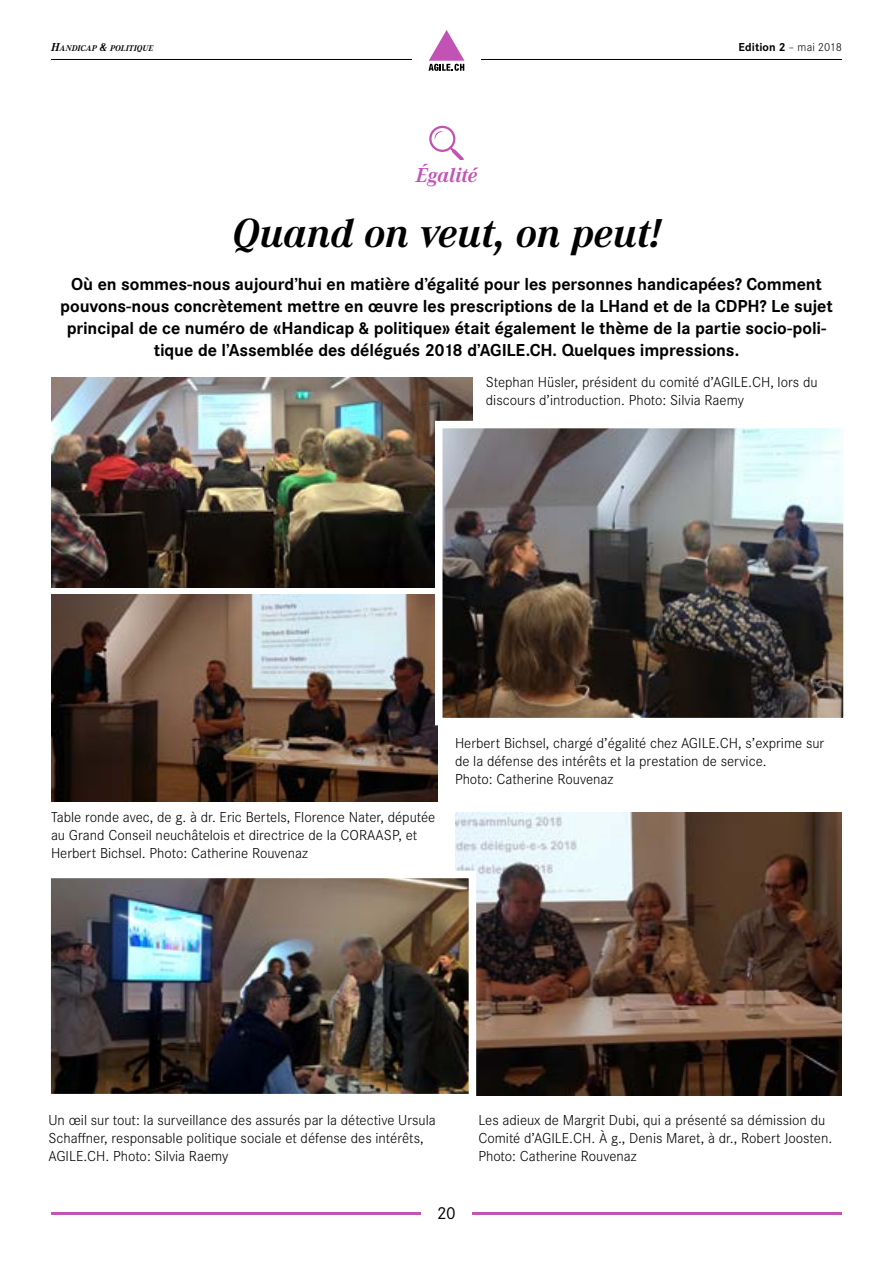
<style>
.page{position:relative;width:893px;height:1263px;background:#fff}
.page>*{position:absolute;margin:0;border:0;box-sizing:border-box;transform-origin:0 0}
.t1{font:italic 700 42px "Corporate A";letter-spacing:-.01em;color:#000}
.t2{font:italic 700 21px "Corporate A";letter-spacing:-.01em;color:#c253b4}
.t3{font:700 18px/21.8px "Corporate S";letter-spacing:-.005em;color:#000;text-align:center}
.t4{font:18px "Corporate S";color:#000}
.t5{font:300 15px/18px "Corporate S";color:#000}
.t6{font:700 12px "Corporate S";letter-spacing:.005em;color:#000}
.t7{font:italic 700 8.7px "Corporate A";letter-spacing:.015em;color:#000}
.s1{font-size:12px}
.s2{font-weight:300}
</style>
<div class="page">
<hr style="left:51px;top:1212px;width:370px;height:3px;background:#c253b4">
<hr style="left:472px;top:1212px;width:370px;height:3px;background:#c253b4">
<hr style="left:51px;top:59px;width:791px;height:1px;background:#000">
<div style="left:412px;top:30px;width:68px;height:42px;background:#fff"></div>
<svg style="left:428px;top:30px;width:36px;height:41px"></svg>
<svg style="left:429px;top:126px;width:35px;height:34px"></svg>
<img style="left:455px;top:812px;width:387px;height:283px">
<img style="left:51px;top:595px;width:387px;height:206px">
<img style="left:52px;top:880px;width:415px;height:212px">
<div style="left:43px;top:871px;width:433px;height:230px;border:8px solid #fff"></div>
<img style="left:51px;top:377px;width:421px;height:210px">
<img style="left:444px;top:430px;width:398px;height:286px">
<div style="left:435px;top:421px;width:416px;height:304px;border:8px solid #fff"></div>
<p class="t7" style="left:51px;top:42px;width:104px"><span class="s1">H</span>ANDICAP <span class="s1">&amp;</span> POLITIQUE</p>
<p class="t6" style="left:739px;top:39px;width:105px">Edition 2 <span class="s2">– mai 2018</span></p>
<h2 class="t2" style="left:416px;top:161px;width:63px">Égalité</h2>
<h1 class="t1" style="left:232px;top:205px;width:430px">Quand on veut, on peut!</h1>
<p class="t3" style="left:60px;top:273px;width:774px">Où en sommes-nous aujourd’hui en matière d’égalité pour les personnes handicapées? Comment pouvons-nous concrètement mettre en œuvre les prescriptions de la LHand et de la CDPH? Le sujet principal de ce numéro de «Handicap &amp; politique» était également le thème de la partie socio-poli&shy;tique de l’Assemblée des délégués 2018 d’AGILE.CH. Quelques impressions.</p>
<p class="t5" style="left:486px;top:373px;width:333px">Stephan Hüsler, président du comité d’AGILE.CH, lors du discours d’introduction. Photo: Silvia Raemy</p>
<p class="t5" style="left:51px;top:808px;width:386px">Table ronde avec, de g. à dr. Eric Bertels, Florence Nater, députée au Grand Conseil neuchâtelois et directrice de la CORAASP, et<br>Herbert Bichsel. Photo: Catherine Rouvenaz</p>
<p class="t5" style="left:455px;top:733px;width:371px">Herbert Bichsel, chargé d’égalité chez AGILE.CH, s’exprime sur de la défense des intérêts et la prestation de service.<br>Photo: Catherine Rouvenaz</p>
<p class="t5" style="left:48px;top:1110px;width:389px">Un œil sur tout: la surveillance des assurés par la détective Ursula<br>Schaffner, responsable politique sociale et défense des intérêts,<br>AGILE.CH. Photo: Silvia Raemy</p>
<p class="t5" style="left:478px;top:1111px;width:355px">Les adieux de Margrit Dubi, qui a présenté sa démission du<br>Comité d’AGILE.CH. À g., Denis Maret, à dr., Robert Joosten.<br>Photo: Catherine Rouvenaz</p>
<p class="t4" style="left:437px;top:1201px;width:20px">20</p>
</div>
